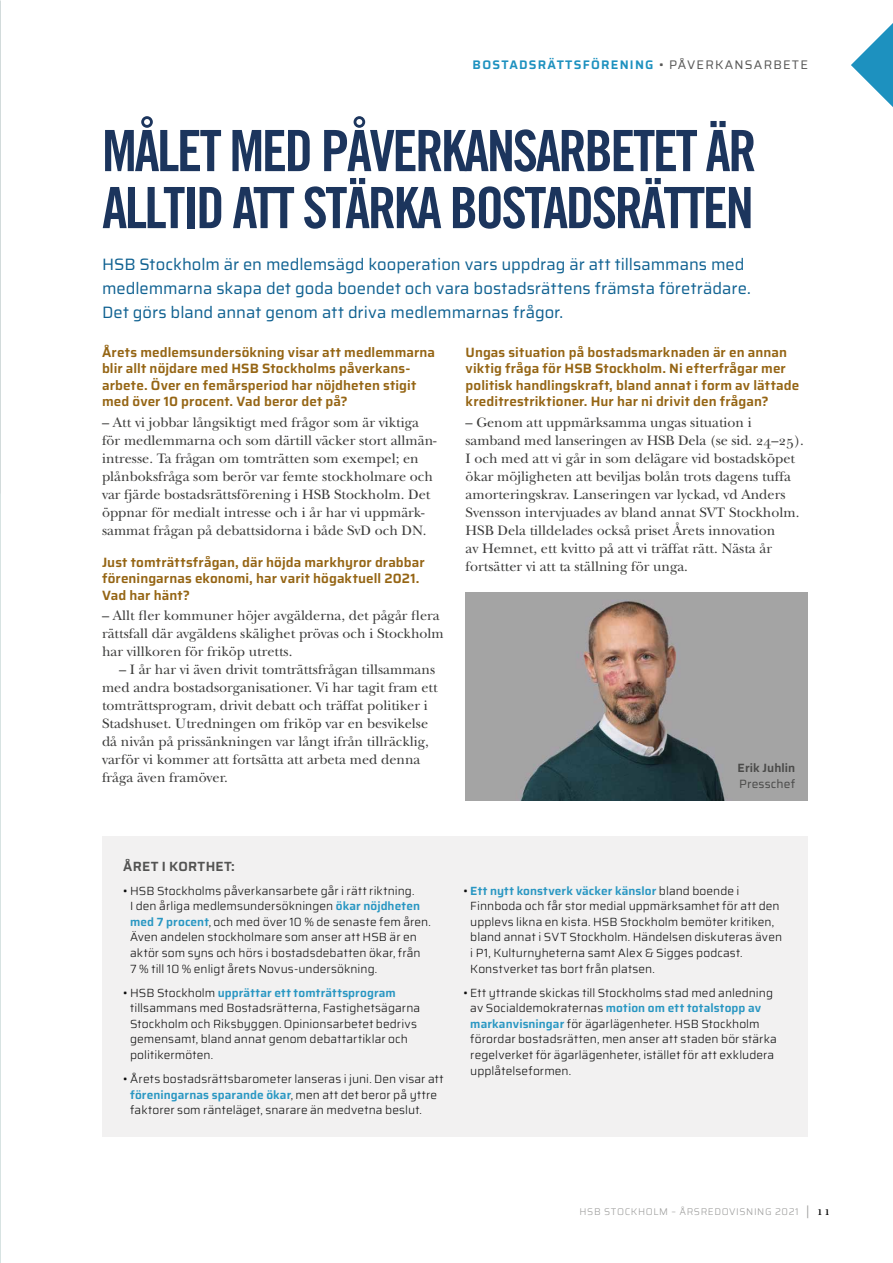
<style>
.page{position:relative;width:893px;height:1263px;background:#fff}
.page>*{position:absolute;margin:0;border:0;box-sizing:border-box;transform-origin:0 0}
.t1{font:57px/57px "Trade Gothic Bold Cond Twenty";letter-spacing:-.045em;color:#1c355d}
.t2{font:16.5px/24px "Saira";color:#0f6191}
.t3{font:14.25px/18px "New Baskerville Std";color:#3c3c3b}
.t4{font:600 13.5px/16.5px "Saira";letter-spacing:.005em;color:#956514}
.t5{font:600 13.35px "Saira";letter-spacing:.025em;color:#4a4a49}
.t6{font:600 12.45px "Saira";letter-spacing:.1em;color:#1d91bf}
.t7{font:600 12px "Saira";color:#4a4a49}
.t8{font:12px "Saira";letter-spacing:.015em;color:#4a4a49}
.t9{font:300 11.85px/15.6px "Saira";letter-spacing:.005em;color:#000}
.t10{font:300 9.75px "Saira";letter-spacing:.06em;color:#9d9d9c}
.s1{font-weight:400;color:#575756}
.s2{font-weight:600;color:#1d91bf}
.s3{font-family:"New Baskerville Std";font-weight:400;font-size:12.75px}
.s4{font-family:"New Baskerville Std";font-weight:400;font-size:12.75px;color:#000}
</style>
<div class="page">
<svg style="left:851px;top:23px;width:42px;height:84px"></svg>
<img style="left:0;top:0;width:1px;height:493px">
<div style="left:102px;top:836px;width:706px;height:301px;background:#f2f1f1"></div>
<img style="left:466px;top:592px;width:342px;height:209px">
<p class="t6" style="left:473px;top:56px;width:337px">BOSTADSRÄTTSFÖRENING <span class="s1">• PÅVERKANSARBETE</span></p>
<h1 class="t1" style="left:102px;top:122px;width:656px">MÅLET MED PÅVERKANSARBETET ÄR<br>ALLTID ATT STÄRKA BOSTADSRÄTTEN</h1>
<p class="t2" style="left:102px;top:252px;width:650px">HSB Stockholm är en medlemsägd kooperation vars uppdrag är att tillsammans med medlemmarna skapa det goda boendet och vara bostadsrättens främsta företrädare.<br>Det görs bland annat genom att driva medlemmarnas frågor.</p>
<p class="t4" style="left:102px;top:344px;width:335px">Årets medlemsundersökning visar att medlemmarna blir allt nöjdare med HSB Stockholms påverkans&shy;arbete. Över en femårsperiod har nöjdheten stigit med över 10 procent. Vad beror det på?</p>
<p class="t3" style="left:102px;top:413px;width:336px">– Att vi jobbar långsiktigt med frågor som är viktiga för medlemmarna och som därtill väcker stort allmän&shy;intresse. Ta frågan om tomträtten som exempel; en plånboksfråga som berör var femte stockholmare och var fjärde bostadsrättsförening i HSB Stockholm. Det öppnar för medialt intresse och i år har vi uppmärk&shy;sammat frågan på debattsidorna i både SvD och DN.</p>
<p class="t4" style="left:102px;top:554px;width:324px">Just tomträttsfrågan, där höjda markhyror drabbar föreningarnas ekonomi, har varit högaktuell 2021.<br>Vad har hänt?</p>
<p class="t3" style="left:102px;top:607px;width:343px">– Allt fler kommuner höjer avgälderna, det pågår flera rättsfall där avgäldens skälighet prövas och i Stockholm har villkoren för friköp utretts.</p>
<p class="t3" style="left:102px;top:661px;width:337px;text-indent:17px">– I år har vi även drivit tomträttsfrågan tillsammans med andra bostadsorganisationer. Vi har tagit fram ett tomträttsprogram, drivit debatt och träffat politiker i Stadshuset. Utredningen om friköp var en besvikelse då nivån på prissänkningen var långt ifrån tillräcklig, varför vi kommer att fortsätta att arbeta med denna fråga även framöver.</p>
<p class="t4" style="left:466px;top:344px;width:335px">Ungas situation på bostadsmarknaden är en annan viktig fråga för HSB Stockholm. Ni efterfrågar mer politisk handlingskraft, bland annat i form av lättade kreditrestriktioner. Hur har ni drivit den frågan?</p>
<p class="t3" style="left:466px;top:413px;width:340px">– Genom att uppmärksamma ungas situation i samband med lanseringen av HSB Dela (se sid. 24–25).<br>I och med att vi går in som delägare vid bostadsköpet ökar möjligheten att beviljas bolån trots dagens tuffa amorteringskrav. Lanseringen var lyckad, vd Anders Svensson intervjuades av bland annat SVT Stockholm.<br>HSB Dela tilldelades också priset Årets innovation<br>av Hemnet, ett kvitto på att vi träffat rätt. Nästa år fortsätter vi att ta ställning för unga.</p>
<p class="t7" style="left:738px;top:758px;width:59px">Erik Juhlin</p>
<p class="t8" style="left:739px;top:775px;width:58px">Presschef</p>
<p class="t5" style="left:123px;top:856px;width:113px">ÅRET I KORTHET:</p>
<p class="t9" style="left:130px;top:882px;width:302px;text-indent:-7px">• HSB Stockholms påverkansarbete går i rätt riktning.<br>I den årliga medlemsundersökningen <span class="s2">ökar nöjdheten med 7 procent</span>, och med över 10 % de senaste fem åren.<br>Även andelen stockholmare som anser att HSB är en aktör som syns och hörs i bostadsdebatten ökar, från<br>7 % till 10 % enligt årets Novus-undersökning.</p>
<p class="t9" style="left:130px;top:984px;width:292px;text-indent:-7px">• HSB Stockholm <span class="s2">upprättar ett tomträttsprogram </span>tillsammans med Bostadsrätterna, Fastighetsägarna Stockholm och Riksbyggen. Opinionsarbetet bedrivs gemensamt, bland annat genom debattartiklar och politikermöten.</p>
<p class="t9" style="left:130px;top:1071px;width:315px;text-indent:-7px">• Årets bostadsrättsbarometer lanseras i juni. Den visar att <span class="s2">föreningarnas sparande ökar</span>, men att det beror på yttre faktorer som ränteläget, snarare än medvetna beslut.</p>
<p class="t9" style="left:470px;top:882px;width:313px;text-indent:-7px">• <span class="s2">Ett nytt konstverk väcker känslor</span> bland boende i Finnboda och får stor medial uppmärksamhet för att den upplevs likna en kista. HSB Stockholm bemöter kritiken, bland annat i SVT Stockholm. Händelsen diskuteras även i P1, Kulturnyheterna samt Alex &amp; Sigges podcast.<br>Konstverket tas bort från platsen.</p>
<p class="t9" style="left:470px;top:984px;width:308px;text-indent:-7px">• Ett yttrande skickas till Stockholms stad med anledning av Socialdemokraternas <span class="s2">motion om ett totalstopp av markanvisningar</span> för ägarlägenheter. HSB Stockholm förordar bostadsrätten, men anser att staden bör stärka regelverket för ägarlägenheter, istället för att exkludera upplåtelseformen.</p>
<p class="t10" style="left:580px;top:1204px;width:253px">HSB STOCKHOLM – ÅRSREDOVISNING 2021 <span class="s3">|</span> <span class="s4">11</span></p>
</div>
